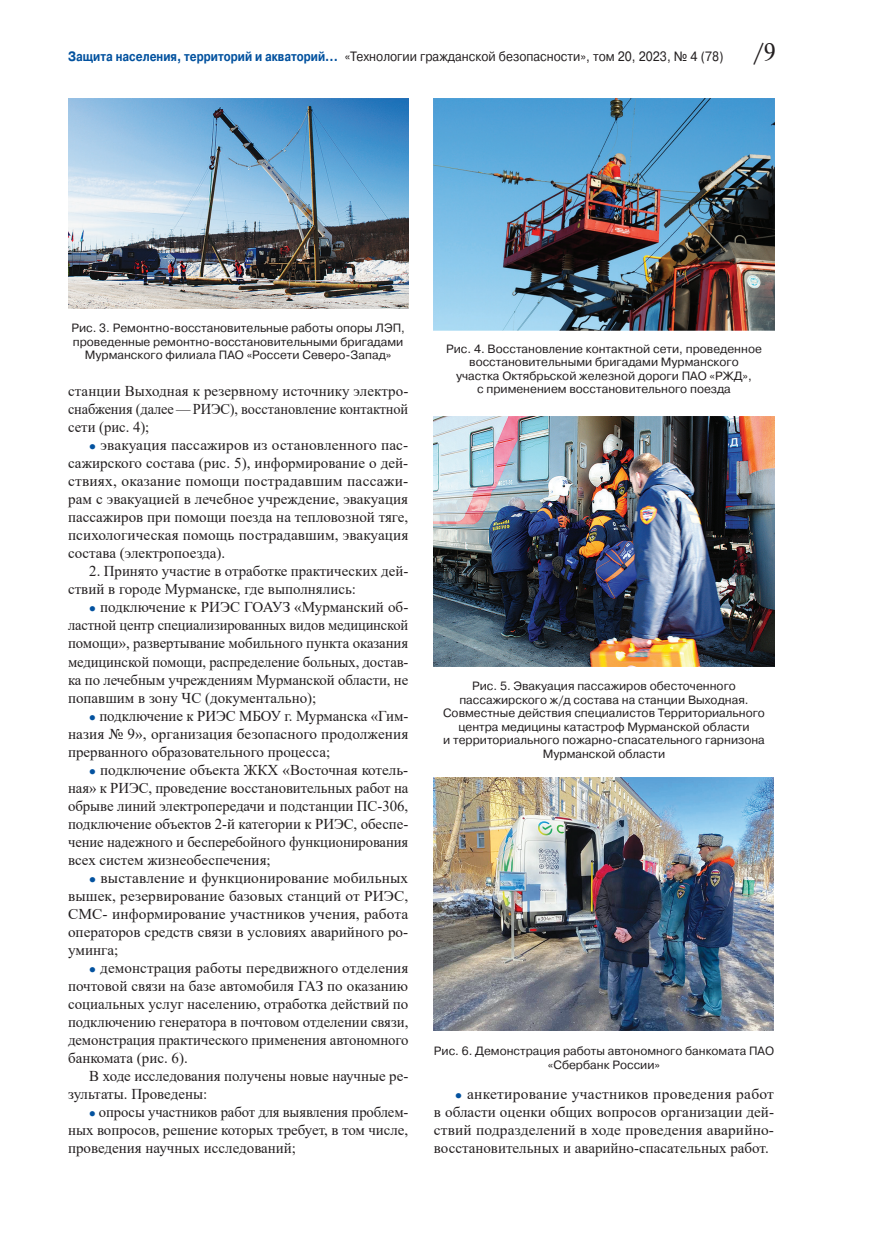
<style>
.page{position:relative;width:872px;height:1234px;background:#fff}
.page>*{position:absolute;margin:0;border:0;box-sizing:border-box;transform-origin:0 0}
.BODY{font:15px/18px "Times New Roman";color:#231f20;text-align:justify}
.t1{font:13.5px "Pragmatica C";color:#231f20;scale:.9 1}
.PODRIS{font:12px/13.5px "Pragmatica C";color:#231f20;text-align:center}
.s1{font-weight:700;color:#03529f}
.s2{font-family:"Newton C";font-size:24px}
.s3{color:#03529f}
</style>
<div class="page">
<img style="left:434px;top:98px;width:340px;height:232px">
<img style="left:434px;top:416px;width:340px;height:250px">
<img style="left:68px;top:98px;width:340px;height:210px">
<img style="left:433px;top:777px;width:340px;height:253px">
<p class="t1" style="left:68px;top:49px;width:788px"><span class="s1">Защита населения, территорий и акваторий...</span> «Технологии гражданской безопасности», том 20, 2023, № 4 (78) <span class="s2">/9</span></p>
<p class="PODRIS" style="left:71px;top:321px;width:335px">Рис. 3. Ремонтно-восстановительные работы опоры ЛЭП, проведенные ремонтно-восстановительными бригадами<br>Мурманского филиала ПАО «Россети Северо-Запад»</p>
<p class="BODY" style="left:68px;top:382px;width:342px">станции Выходная к резервному источнику электро&shy;снабжения (далее — РИЭС), восстановление контактной сети (рис. 4);</p>
<p class="BODY" style="left:68px;top:436px;width:342px;text-indent:21px"><span class="s3">●</span> эвакуация пассажиров из остановленного пас&shy;сажирского состава (рис. 5), информирование о дей&shy;ствиях, оказание помощи пострадавшим пассажи&shy;рам с эвакуацией в лечебное учреждение, эвакуация пассажиров при помощи поезда на тепловозной тяге, психологическая помощь пострадавшим, эвакуация состава (электропоезда).</p>
<p class="BODY" style="left:68px;top:562px;width:342px;text-indent:21px">2. Принято участие в отработке практических дей&shy;ствий в городе Мурманске, где выполнялись:</p>
<p class="BODY" style="left:68px;top:598px;width:342px;text-indent:21px"><span class="s3">●</span> подключение к РИЭС ГОАУЗ «Мурманский об&shy;ластной центр специализированных видов медицинской помощи», развертывание мобильного пункта оказания медицинской помощи, распределение больных, достав&shy;ка по лечебным учреждениям Мурманской области, не попавшим в зону ЧС (документально);</p>
<p class="BODY" style="left:68px;top:706px;width:342px;text-indent:21px"><span class="s3">●</span> подключение к РИЭС МБОУ г. Мурманска «Гим&shy;назия № 9», организация безопасного продолжения прерванного образовательного процесса;</p>
<p class="BODY" style="left:68px;top:760px;width:342px;text-indent:21px"><span class="s3">●</span> подключение объекта ЖКХ «Восточная котель&shy;ная» к РИЭС, проведение восстановительных работ на обрыве линий электропередачи и подстанции ПС‑306, подключение объектов 2-й категории к РИЭС, обеспе&shy;чение надежного и бесперебойного функционирования всех систем жизнеобеспечения;</p>
<p class="BODY" style="left:68px;top:868px;width:342px;text-indent:21px"><span class="s3">●</span> выставление и функционирование мобильных вышек, резервирование базовых станций от РИЭС, СМС- информирование участников учения, работа операторов средств связи в условиях аварийного ро&shy;уминга;</p>
<p class="BODY" style="left:68px;top:958px;width:342px;text-indent:21px"><span class="s3">●</span> демонстрация работы передвижного отделения почтовой связи на базе автомобиля ГАЗ по оказанию социальных услуг населению, отработка действий по подключению генератора в почтовом отделении связи, демонстрация практического применения автономного банкомата (рис. 6).</p>
<p class="BODY" style="left:68px;top:1066px;width:342px;text-indent:21px">В ходе исследования получены новые научные ре&shy;зультаты. Проведены:</p>
<p class="BODY" style="left:68px;top:1102px;width:342px;text-indent:21px"><span class="s3">●</span> опросы участников работ для выявления проблем&shy;ных вопросов, решение которых требует, в том числе, проведения научных исследований;</p>
<p class="PODRIS" style="left:446px;top:341px;width:317px">Рис. 4. Восстановление контактной сети, проведенное восстановительными бригадами Мурманского участка Октябрьской железной дороги ПАО «РЖД»,<br>с применением восстановительного поезда</p>
<p class="PODRIS" style="left:443px;top:679px;width:323px">Рис. 5. Эвакуация пассажиров обесточенного пассажирского ж/д состава на станции Выходная.<br>Совместные действия специалистов Территориального центра медицины катастроф Мурманской области<br>и территориального пожарно-спасательного гарнизона Мурманской области</p>
<p class="PODRIS" style="left:434px;top:1043px;width:342px">Рис. 6. Демонстрация работы автономного банкомата ПАО «Сбербанк России»</p>
<p class="BODY" style="left:434px;top:1084px;width:342px;text-indent:21px"><span class="s3">●</span> анкетирование участников проведения работ в области оценки общих вопросов организации дей&shy;ствий подразделений в ходе проведения аварийно&shy;восстановительных и аварийно-спасательных работ.</p>
</div>
